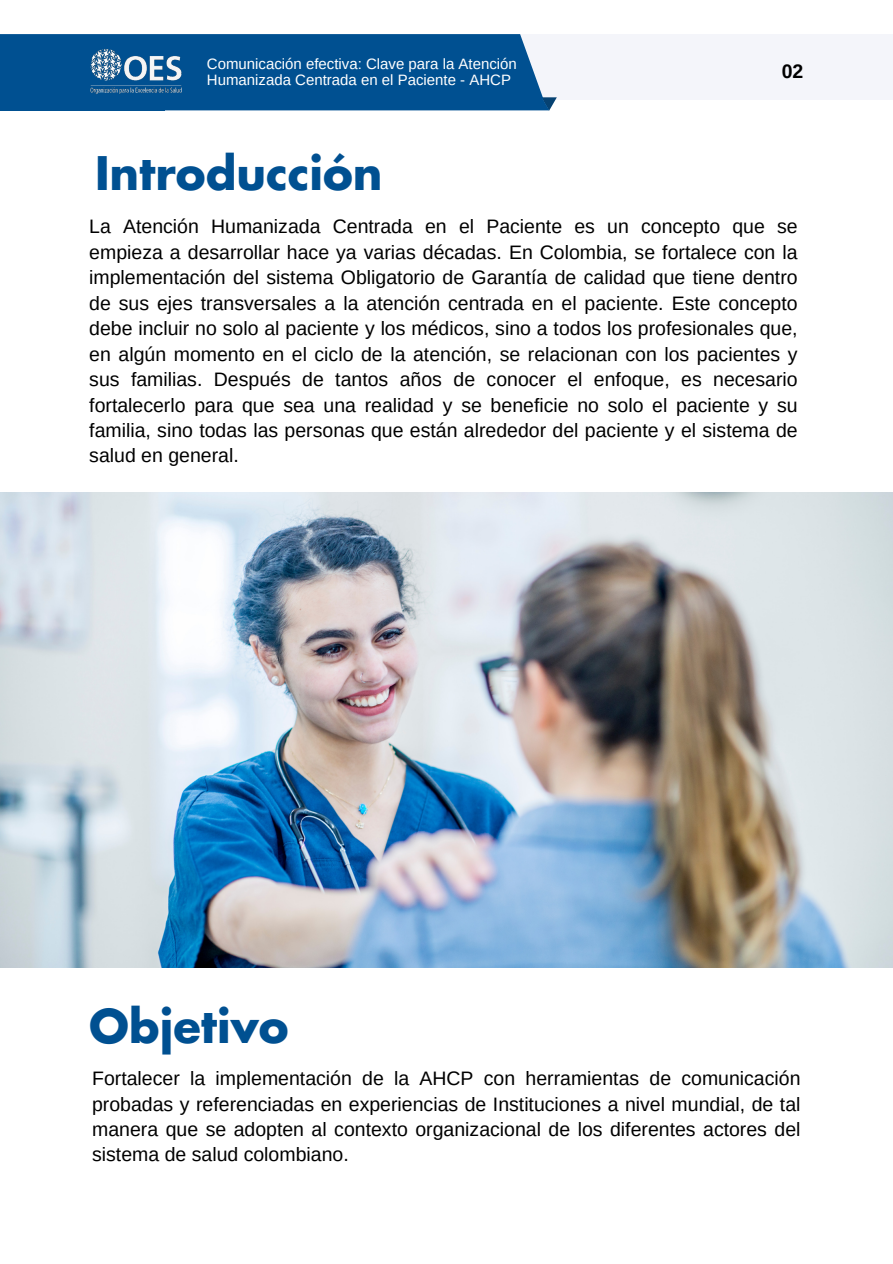
<style>
.page{position:relative;width:893px;height:1264px;background:#fff}
.page>*{position:absolute;margin:0;border:0;box-sizing:border-box;transform-origin:0 0}
.t1{font:700 45px "Futura Std";color:#005091}
.t2{font:19.5px/25.5px "Arimo";color:#000;text-align:justify}
.t3{font:700 19.5px "Arimo";color:#000}
.t4{font:15px/15.8px "Arimo";color:#fff}
</style>
<div class="page">
<img style="left:0;top:492px;width:892px;height:475px">
<div style="left:497px;top:34px;width:395px;height:65px;background:#f4f5fa"></div>
<div style="left:0;top:34px;width:557px;height:76px;background:#005091"></div>
<img style="left:89px;top:49px;width:95px;height:47px">
<p class="t4" style="left:207px;top:56px;width:311px">Comunicación efectiva: Clave para la Atención<br>Humanizada Centrada en el Paciente - AHCP</p>
<p class="t3" style="left:781px;top:61px;width:23px">02</p>
<p class="t1" style="left:95px;top:153px;width:289px">Introducción</p>
<p class="t2" style="left:89px;top:213px;width:709px">La Atención Humanizada Centrada en el Paciente es un concepto que se empieza a desarrollar hace ya varias décadas. En Colombia, se fortalece con la implementación del sistema Obligatorio de Garantía de calidad que tiene dentro de sus ejes transversales a la atención centrada en el paciente. Este concepto debe incluir no solo al paciente y los médicos, sino a todos los profesionales que, en algún momento en el ciclo de la atención, se relacionan con los pacientes y sus familias. Después de tantos años de conocer el enfoque, es necesario fortalecerlo para que sea una realidad y se beneficie no solo el paciente y su familia, sino todas las personas que están alrededor del paciente y el sistema de salud en general.</p>
<p class="t1" style="left:89px;top:1005px;width:201px">Objetivo</p>
<p class="t2" style="left:92px;top:1065px;width:709px">Fortalecer la implementación de la AHCP con herramientas de comunicación probadas y referenciadas en experiencias de Instituciones a nivel mundial, de tal manera que se adopten al contexto organizacional de los diferentes actores del sistema de salud colombiano.</p>
</div>
